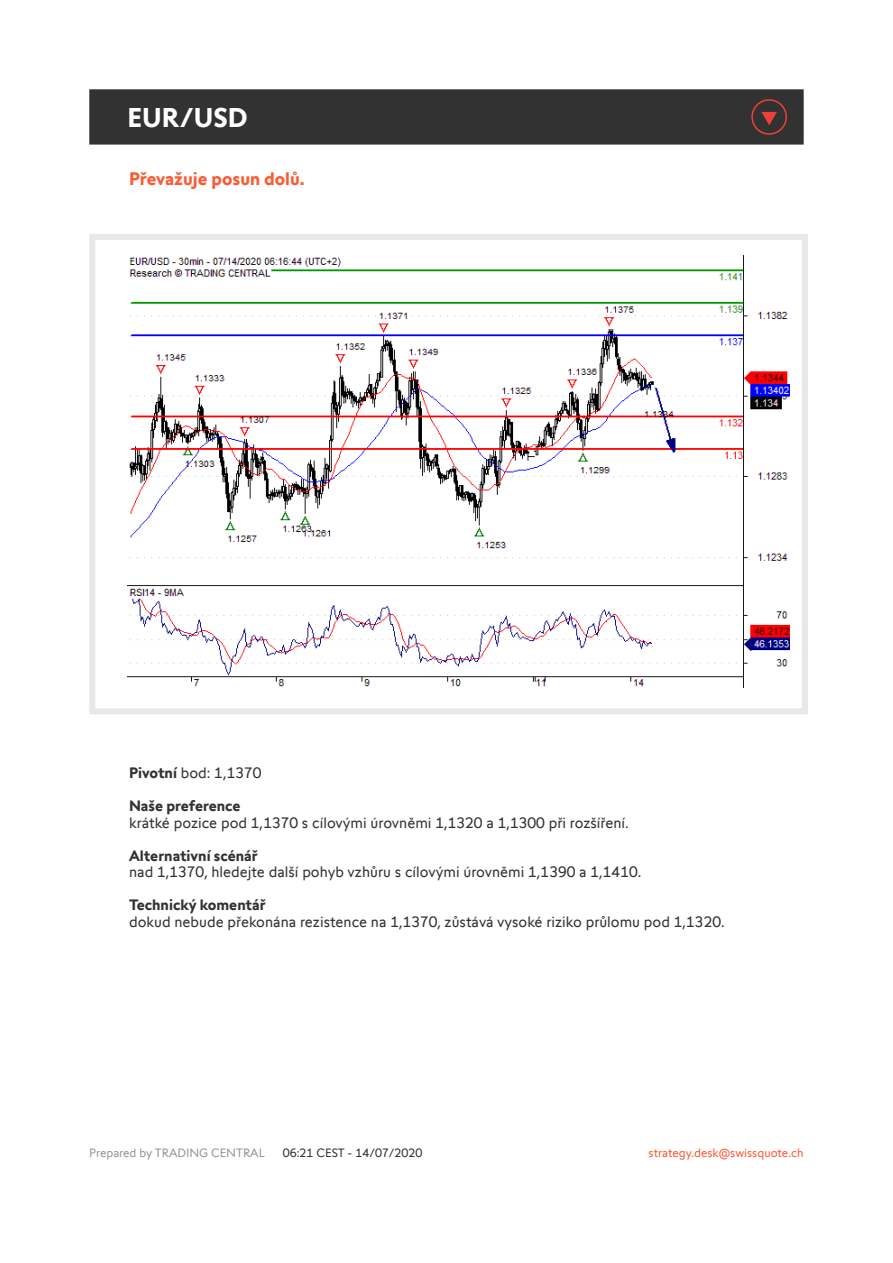
<style>
.page{position:relative;width:893px;height:1263px;background:#fff}
.page>*{position:absolute;margin:0;border:0;box-sizing:border-box;transform-origin:0 0}
.t1{font:700 27px "Swissquote CT";color:#fff}
.t2{font:700 18px "Swissquote CT";color:#fa5b35}
.t3{font:15px "Swissquote CT";color:#323232}
.t4{font:700 15px "Swissquote CT";color:#323232}
.t5{font:12px "Swissquote CT";color:#fa5b35}
.t6{font:12px "Swissquote CT";color:#939598}
.t7{font:12px "Swissquote CT";color:#323232}
.s1{font-weight:700}
</style>
<div class="page">
<div style="left:89px;top:234px;width:719px;height:480px;border:6px solid #e9e8e7"></div>
<div style="left:89px;top:89px;width:715px;height:56px;background:#323232;border:2px solid #323232"></div>
<img style="left:128px;top:255px;width:661px;height:432px">
<svg style="left:751px;top:99px;width:36px;height:36px"></svg>
<h1 class="t1" style="left:128px;top:101px;width:122px">EUR/USD</h1>
<p class="t2" style="left:129px;top:168px;width:177px">Převažuje posun dolů.</p>
<p class="t3" style="left:129px;top:764px;width:134px"><span class="s1">Pivotní</span> bod: 1,1370</p>
<p class="t4" style="left:129px;top:797px;width:113px">Naše preference</p>
<p class="t3" style="left:129px;top:814px;width:501px">krátké pozice pod 1,1370 s cílovými úrovněmi 1,1320 a 1,1300 při rozšíření.</p>
<p class="t4" style="left:129px;top:846px;width:130px">Alternativní scénář</p>
<p class="t3" style="left:129px;top:863px;width:514px">nad 1,1370, hledejte další pohyb vzhůru s cílovými úrovněmi 1,1390 a 1,1410.</p>
<p class="t4" style="left:129px;top:896px;width:138px">Technický komentář</p>
<p class="t3" style="left:129px;top:913px;width:597px">dokud nebude překonána rezistence na 1,1370, zůstává vysoké riziko průlomu pod 1,1320.</p>
<p class="t6" style="left:89px;top:1145px;width:177px">Prepared by TRADING CENTRAL</p>
<p class="t7" style="left:283px;top:1145px;width:141px">06:21 CEST - 14/07/2020</p>
<p class="t5" style="left:649px;top:1145px;width:157px">strategy.desk@swissquote.ch</p>
</div>
